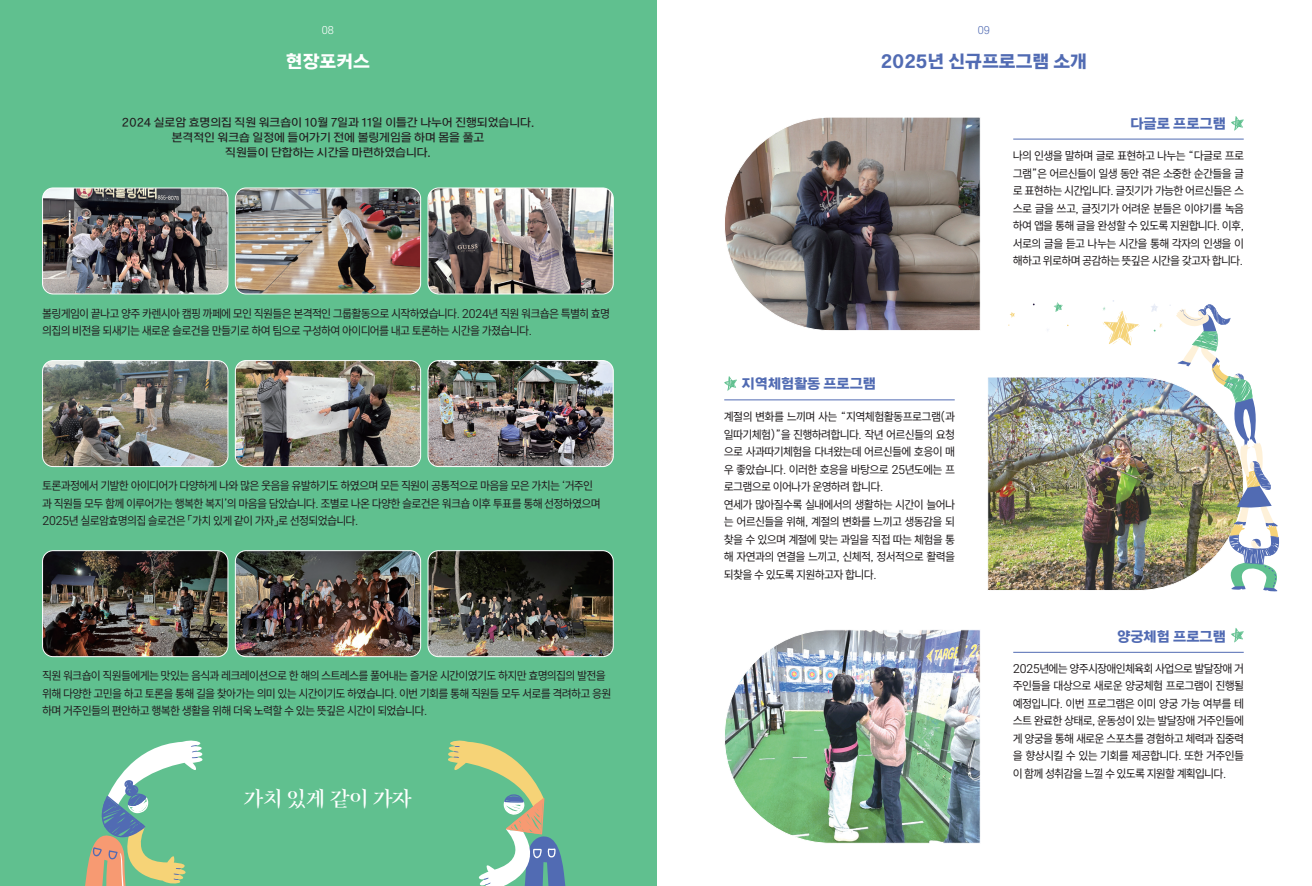
<style>
.page{position:relative;width:1312px;height:886px;background:#fff}
.page>*{position:absolute;margin:0;border:0;box-sizing:border-box;transform-origin:0 0}
.t1{font:21.25px "Noh Optique Display";color:#fff}
.t2{font:500 17.5px "DSA End End End";color:#516bb3}
.t3{font:500 17.5px "DSA End End End";color:#fff}
.t4{font:500 13.75px "DSA End End End";color:#516bb3}
.t5{font:12.5px/17.5px "Freesentation 4";letter-spacing:-.005em;color:#231f20;text-align:justify}
.t6{font:11.25px "DSA End End End";color:#231f20}
.t7{font:300 11.25px "Freesentation 3";color:#fff}
.t8{font:300 11.25px "Freesentation 3";color:#516bb3}
</style>
<div class="page">
<div style="left:0;top:0;width:656px;height:886px;background:#60c08f"></div>
<img style="left:43px;top:188px;width:185px;height:106px">
<div style="left:42px;top:188px;width:186px;height:106px;border:1px solid #fff;border-radius:11px"></div>
<img style="left:44px;top:361px;width:184px;height:105px">
<div style="left:42px;top:360px;width:186px;height:107px;border:1px solid #fff;border-radius:11px"></div>
<img style="left:44px;top:552px;width:184px;height:105px">
<div style="left:42px;top:550px;width:186px;height:107px;border:1px solid #fff;border-radius:11px"></div>
<img style="left:235px;top:188px;width:185px;height:106px">
<div style="left:235px;top:188px;width:185px;height:106px;border:1px solid #fff;border-radius:11px"></div>
<img style="left:235px;top:361px;width:185px;height:105px">
<div style="left:235px;top:360px;width:185px;height:107px;border:1px solid #fff;border-radius:11px"></div>
<img style="left:235px;top:551px;width:185px;height:106px">
<div style="left:235px;top:550px;width:185px;height:107px;border:1px solid #fff;border-radius:11px"></div>
<img style="left:428px;top:188px;width:185px;height:106px">
<div style="left:428px;top:188px;width:185px;height:106px;border:1px solid #fff;border-radius:11px"></div>
<img style="left:428px;top:361px;width:185px;height:105px">
<div style="left:428px;top:360px;width:185px;height:107px;border:1px solid #fff;border-radius:11px"></div>
<img style="left:428px;top:551px;width:185px;height:106px">
<div style="left:428px;top:550px;width:185px;height:107px;border:1px solid #fff;border-radius:11px"></div>
<svg style="left:448px;top:740px;width:118px;height:146px"></svg>
<svg style="left:85px;top:740px;width:118px;height:146px"></svg>
<img style="left:725px;top:117px;width:255px;height:214px">
<img style="left:724px;top:629px;width:256px;height:214px">
<img style="left:987px;top:377px;width:181px;height:213px">
<svg style="left:724px;top:376px;width:12px;height:15px"></svg>
<svg style="left:1231px;top:116px;width:12px;height:15px"></svg>
<svg style="left:1231px;top:628px;width:12px;height:14px"></svg>
<hr style="left:724px;top:400px;width:230px;height:1px;background:#516bb3">
<hr style="left:1012px;top:652px;width:231px;height:1px;background:#516bb3">
<hr style="left:1012px;top:139px;width:231px;height:1px;background:#516bb3">
<svg style="left:1151px;top:304px;width:6px;height:8px"></svg>
<svg style="left:1053px;top:302px;width:9px;height:10px"></svg>
<svg style="left:1010px;top:312px;width:4px;height:6px"></svg>
<svg style="left:1102px;top:300px;width:37px;height:45px"></svg>
<svg style="left:1153px;top:323px;width:9px;height:8px"></svg>
<img style="left:1168px;top:304px;width:110px;height:288px">
<p class="t7" style="left:322px;top:23px;width:14px">08</p>
<p class="t8" style="left:977px;top:23px;width:14px">09</p>
<p class="t3" style="left:286px;top:50px;width:85px">현장포커스</p>
<p class="t2" style="left:880px;top:50px;width:207px">2025년 신규프로그램 소개</p>
<p class="t6" style="left:122px;top:115px;width:414px">2024 실로암 효명의집 직원 워크숍이 10월 7일과 11일 이틀간 나누어 진행되었습니다.</p>
<p class="t6" style="left:172px;top:130px;width:314px">본격적인 워크숍 일정에 들어가기 전에 볼링게임을 하며 몸을 풀고</p>
<p class="t6" style="left:225px;top:145px;width:207px">직원들이 단합하는 시간을 마련하였습니다.</p>
<p class="t5" style="left:42px;top:304px;width:568px">볼링게임이 끝나고 양주 카렌시아 캠핑 까페에 모인 직원들은 본격적인 그룹활동으로 시작하였습니다. 2024년 직원 워크숍은 특별히 효명 의집의 비전을 되새기는 새로운 슬로건을 만들기로 하여 팀으로 구성하여 아이디어를 내고 토론하는 시간을 가졌습니다.</p>
<p class="t5" style="left:42px;top:477px;width:559px;text-align:left">토론과정에서 기발한 아이디어가 다양하게 나와 많은 웃음을 유발하기도 하였으며 모든 직원이 공통적으로 마음을 모은 가치는 ‘거주인 과 직원들 모두 함께 이루어가는 행복한 복지’의 마음을 담았습니다. 조별로 나온 다양한 슬로건은 워크숍 이후 투표를 통해 선정하였으며<br>2025년 실로암효명의집 슬로건은 「가치 있게 같이 가자」로 선정되었습니다.</p>
<p class="t5" style="left:42px;top:667px;width:570px;text-align:left">직원 워크숍이 직원들에게는 맛있는 음식과 레크레이션으로 한 해의 스트레스를 풀어내는 즐거운 시간이였기도 하지만 효명의집의 발전을 위해 다양한 고민을 하고 토론을 통해 길을 찾아가는 의미 있는 시간이기도 하였습니다. 이번 기회를 통해 직원들 모두 서로를 격려하고 응원 하며 거주인들의 편안하고 행복한 생활을 위해 더욱 노력할 수 있는 뜻깊은 시간이 되었습니다.</p>
<p class="t1" style="left:244px;top:786px;width:169px">가치 있게 같이 가자</p>
<p class="t4" style="left:741px;top:374px;width:135px">지역체험활동 프로그램</p>
<p class="t5" style="left:724px;top:408px;width:232px">계절의 변화를 느끼며 사는 “지역체험활동프로그램(과 일따기체험)”을 진행하려합니다. 작년 어르신들의 요청 으로 사과따기체험을 다녀왔는데 어르신들에 호응이 매 우 좋았습니다. 이러한 호응을 바탕으로 25년도에는 프 로그램으로 이어나가 운영하려 합니다.</p>
<p class="t5" style="left:724px;top:495px;width:232px">연세가 많아질수록 실내에서의 생활하는 시간이 늘어나 는 어르신들을 위해, 계절의 변화를 느끼고 생동감을 되 찾을 수 있으며 계절에 맞는 과일을 직접 따는 체험을 통 해 자연과의 연결을 느끼고, 신체적, 정서적으로 활력을 되찾을 수 있도록 지원하고자 합니다.</p>
<p class="t4" style="left:1130px;top:114px;width:97px">다글로 프로그램</p>
<p class="t5" style="left:1012px;top:147px;width:232px">나의 인생을 말하며 글로 표현하고 나누는 “다글로 프로 그램”은 어르신들이 일생 동안 겪은 소중한 순간들을 글 로 표현하는 시간입니다. 글짓기가 가능한 어르신들은 스 스로 글을 쓰고, 글짓기가 어려운 분들은 이야기를 녹음 하여 앱을 통해 글을 완성할 수 있도록 지원합니다. 이후, 서로의 글을 듣고 나누는 시간을 통해 각자의 인생을 이 해하고 위로하며 공감하는 뜻깊은 시간을 갖고자 합니다.</p>
<p class="t4" style="left:1116px;top:627px;width:110px">양궁체험 프로그램</p>
<p class="t5" style="left:1012px;top:659px;width:232px">2025년에는 양주시장애인체육회 사업으로 발달장애 거 주인들을 대상으로 새로운 양궁체험 프로그램이 진행될 예정입니다. 이번 프로그램은 이미 양궁 가능 여부를 테 스트 완료한 상태로, 운동성이 있는 발달장애 거주인들에 게 양궁을 통해 새로운 스포츠를 경험하고 체력과 집중력 을 향상시킬 수 있는 기회를 제공합니다. 또한 거주인들 이 함께 성취감을 느낄 수 있도록 지원할 계획입니다.</p>
</div>
